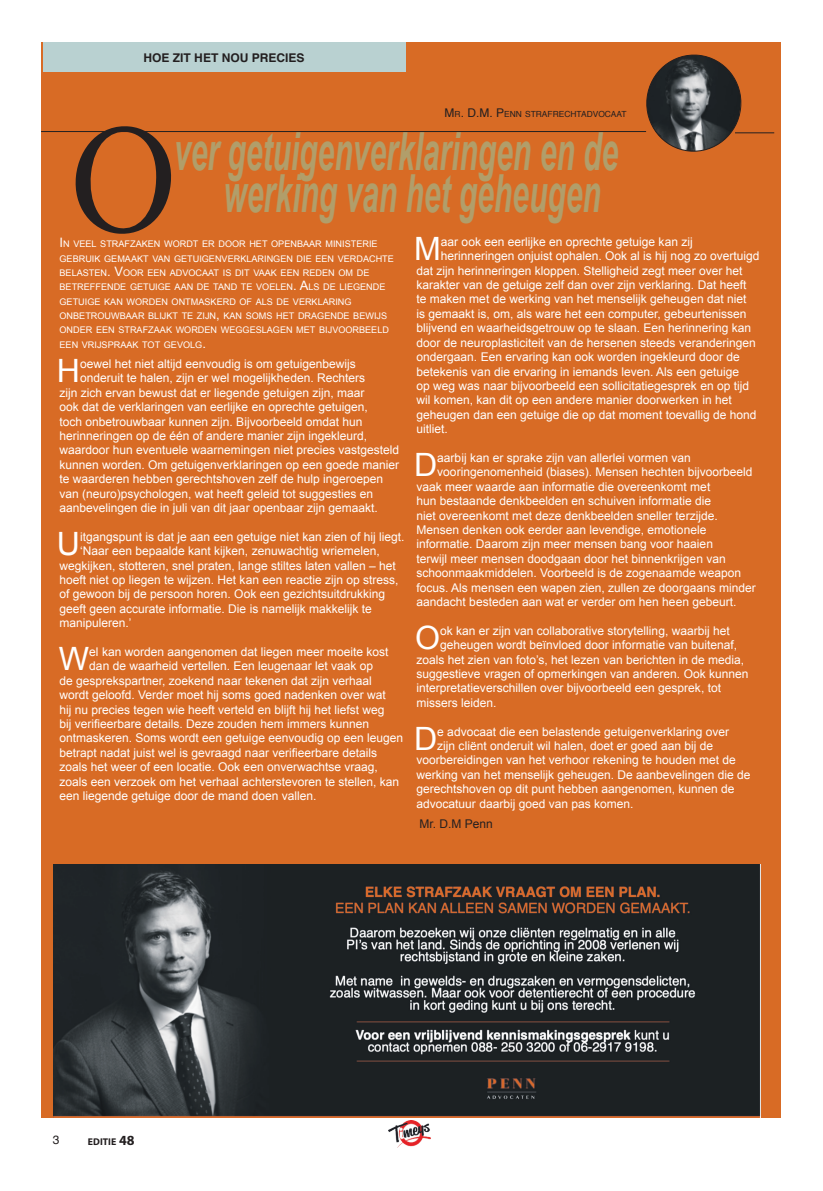
<style>
.page{position:relative;width:823px;height:1191px;background:#fff}
.page>*{position:absolute;margin:0;border:0;box-sizing:border-box;transform-origin:0 0}
.t1{font:italic 700 52.5px "Arial";color:#b19e6a;scale:.57 1}
.t2{font:32.1px "Arial";color:#fff}
.t3{font:12px "Arial";color:#fff}
.t4{font:700 12px "Helvetica";color:#231f20}
.t5{font:12px "Arial";color:#231f20}
.t6{font:12px "Helvetica";color:#231f20}
.t7{font:700 9.8px "Myriad Pro";color:#231f20}
.t8{font:9.1px/14.3px "Arial";color:#fff}
.t9{font:8.4px "Helvetica";color:#231f20}
.s1{font-size:12px}
.s2{font-size:13px}
.s3{font-size:14px}
</style>
<div class="page">
<img style="left:388px;top:1120px;width:42px;height:27px">
<div style="left:41px;top:43px;width:739px;height:1074px;background:#d86b25"></div>
<hr style="left:734px;top:132px;width:39px;height:1px;background:#231f20">
<svg style="left:645px;top:54px;width:99px;height:98px"></svg>
<div style="left:43px;top:43px;width:362px;height:29px;background:#b9d1d1"></div>
<hr style="left:41px;top:131px;width:604px;height:1px;background:#231f20">
<img style="left:54px;top:865px;width:705px;height:252px">
<p class="t4" style="left:143px;top:50px;width:162px">HOE ZIT HET NOU PRECIES</p>
<p class="t9" style="left:444px;top:108px;width:183px"><span class="s1">M</span>R<span class="s1">. D.M. P</span>ENN STRAFRECHTADVOCAAT</p>
<p class="t1" style="left:174px;top:118px;width:780px">ver getuigenverklaringen en de</p>
<p class="t1" style="left:223px;top:160px;width:662px">werking van het geheugen</p>
<p class="t8" style="left:60px;top:237px;width:335px"><span class="s2">I</span>N VEEL STRAFZAKEN WORDT ER DOOR HET OPENBAAR MI NISTERI E GEBRUI K GEMAAKT VAN GETUIGENVERKLARI NGEN DI E EEN VERDACHTE BELASTEN<span class="s2">. V</span>OOR EEN ADVOCAAT IS DIT VAAK EEN REDEN OM DE BETREFFENDE GETUIGE AAN DE TAND TE VOELEN<span class="s2">. A</span>LS DE LI EGENDE GETUIGE KAN WORDEN ONTMASKERD OF ALS DE VERKLARI NG ONBETROUWBAAR BLIJKT TE ZIJN<span class="s2">,</span> KAN SOMS HET DRAGENDE BEWIJS ONDER EEN STRAFZAAK WORDEN WEGGESLAGEN MET BIJVOORBEELD EEN VRIJSPRAAK TOT GEVOLG<span class="s2">.</span></p>
<p class="t2" style="left:57px;top:350px;width:25px">H</p>
<p class="t3" style="left:80px;top:356px;width:277px">oewel het niet altijd eenvoudig is om getuigenbewijs</p>
<p class="t3" style="left:80px;top:370px;width:286px">onderuit te halen, zijn er wel mogelijkheden. Rechters</p>
<p class="t3" style="left:59px;top:385px;width:306px">zijn zich ervan bewust dat er liegende getuigen zijn, maar</p>
<p class="t3" style="left:59px;top:399px;width:310px">ook dat de verklaringen van eerlijke en oprechte getuigen,</p>
<p class="t3" style="left:59px;top:413px;width:304px">toch onbetrouwbaar kunnen zijn. Bijvoorbeeld omdat hun</p>
<p class="t3" style="left:59px;top:428px;width:309px">herinneringen op de één of andere manier zijn ingekleurd,</p>
<p class="t3" style="left:59px;top:442px;width:341px">waardoor hun eventuele waarnemingen niet precies vastgesteld</p>
<p class="t3" style="left:59px;top:457px;width:341px">kunnen worden. Om getuigenverklaringen op een goede manier</p>
<p class="t3" style="left:59px;top:471px;width:325px">te waarderen hebben gerechtshoven zelf de hulp ingeroepen</p>
<p class="t3" style="left:59px;top:485px;width:315px">van (neuro)psychologen, wat heeft geleid tot suggesties en</p>
<p class="t3" style="left:59px;top:500px;width:320px">aanbevelingen die in juli van dit jaar openbaar zijn gemaakt.</p>
<p class="t2" style="left:57px;top:523px;width:25px">U</p>
<p class="t3" style="left:80px;top:529px;width:326px">itgangspunt is dat je aan een getuige niet kan zien of hij liegt.</p>
<p class="t3" style="left:80px;top:543px;width:301px">‘Naar een bepaalde kant kijken, zenuwachtig wriemelen,</p>
<p class="t3" style="left:59px;top:557px;width:338px">wegkijken, stotteren, snel praten, lange stiltes laten vallen – het</p>
<p class="t3" style="left:59px;top:572px;width:340px">hoeft niet op liegen te wijzen. Het kan een reactie zijn op stress,</p>
<p class="t3" style="left:59px;top:586px;width:327px">of gewoon bij de persoon horen. Ook een gezichtsuitdrukking</p>
<p class="t3" style="left:59px;top:601px;width:314px">geeft geen accurate informatie. Die is namelijk makkelijk te</p>
<p class="t3" style="left:59px;top:615px;width:74px">manipuleren.’</p>
<p class="t2" style="left:59px;top:638px;width:32px">W</p>
<p class="t3" style="left:89px;top:644px;width:300px">el kan worden aangenomen dat liegen meer moeite kost</p>
<p class="t3" style="left:89px;top:658px;width:285px">dan de waarheid vertellen. Een leugenaar let vaak op</p>
<p class="t3" style="left:59px;top:673px;width:314px">de gesprekspartner, zoekend naar tekenen dat zijn verhaal</p>
<p class="t3" style="left:59px;top:687px;width:328px">wordt geloofd. Verder moet hij soms goed nadenken over wat</p>
<p class="t3" style="left:59px;top:701px;width:326px">hij nu precies tegen wie heeft verteld en blijft hij het liefst weg</p>
<p class="t3" style="left:59px;top:716px;width:311px">bij verifieerbare details. Deze zouden hem immers kunnen</p>
<p class="t3" style="left:59px;top:730px;width:345px">ontmaskeren. Soms wordt een getuige eenvoudig op een leugen</p>
<p class="t3" style="left:59px;top:745px;width:319px">betrapt nadat juist wel is gevraagd naar verifieerbare details</p>
<p class="t3" style="left:59px;top:759px;width:320px">zoals het weer of een locatie. Ook een onverwachtse vraag,</p>
<p class="t3" style="left:59px;top:773px;width:341px">zoals een verzoek om het verhaal achterstevoren te stellen, kan</p>
<p class="t3" style="left:59px;top:788px;width:258px">een liegende getuige door de mand doen vallen.</p>
<p class="t2" style="left:414px;top:228px;width:28px">M</p>
<p class="t3" style="left:440px;top:234px;width:253px">aar ook een eerlijke en oprechte getuige kan zij</p>
<p class="t3" style="left:440px;top:248px;width:320px">herinneringen onjuist ophalen. Ook al is hij nog zo overtuigd</p>
<p class="t3" style="left:416px;top:263px;width:327px">dat zijn herinneringen kloppen. Stelligheid zegt meer over het</p>
<p class="t3" style="left:416px;top:277px;width:331px">karakter van de getuige zelf dan over zijn verklaring. Dat heeft</p>
<p class="t3" style="left:416px;top:291px;width:331px">te maken met de werking van het menselijk geheugen dat niet</p>
<p class="t3" style="left:416px;top:306px;width:331px">is gemaakt is, om, als ware het een computer, gebeurtenissen</p>
<p class="t3" style="left:416px;top:320px;width:336px">blijvend en waarheidsgetrouw op te slaan. Een herinnering kan</p>
<p class="t3" style="left:416px;top:335px;width:340px">door de neuroplasticiteit van de hersenen steeds veranderingen</p>
<p class="t3" style="left:416px;top:349px;width:324px">ondergaan. Een ervaring kan ook worden ingekleurd door de</p>
<p class="t3" style="left:416px;top:363px;width:324px">betekenis van die ervaring in iemands leven. Als een getuige</p>
<p class="t3" style="left:416px;top:378px;width:334px">op weg was naar bijvoorbeeld een sollicitatiegesprek en op tijd</p>
<p class="t3" style="left:416px;top:392px;width:316px">wil komen, kan dit op een andere manier doorwerken in het</p>
<p class="t3" style="left:416px;top:407px;width:341px">geheugen dan een getuige die op dat moment toevallig de hond</p>
<p class="t3" style="left:416px;top:421px;width:33px">uitliet.</p>
<p class="t2" style="left:414px;top:444px;width:25px">D</p>
<p class="t3" style="left:437px;top:450px;width:255px">aarbij kan er sprake zijn van allerlei vormen van</p>
<p class="t3" style="left:437px;top:464px;width:316px">vooringenomenheid (biases). Mensen hechten bijvoorbeeld</p>
<p class="t3" style="left:416px;top:479px;width:295px">vaak meer waarde aan informatie die overeenkomt met</p>
<p class="t3" style="left:416px;top:493px;width:296px">hun bestaande denkbeelden en schuiven informatie die</p>
<p class="t3" style="left:416px;top:507px;width:302px">niet overeenkomt met deze denkbeelden sneller terzijde.</p>
<p class="t3" style="left:416px;top:522px;width:291px">Mensen denken ook eerder aan levendige, emotionele</p>
<p class="t3" style="left:416px;top:536px;width:298px">informatie. Daarom zijn meer mensen bang voor haaien</p>
<p class="t3" style="left:416px;top:551px;width:310px">terwijl meer mensen doodgaan door het binnenkrijgen van</p>
<p class="t3" style="left:416px;top:565px;width:326px">schoonmaakmiddelen. Voorbeeld is de zogenaamde weapon</p>
<p class="t3" style="left:416px;top:579px;width:340px">focus. Als mensen een wapen zien, zullen ze doorgaans minder</p>
<p class="t3" style="left:416px;top:594px;width:321px">aandacht besteden aan wat er verder om hen heen gebeurt.</p>
<p class="t2" style="left:415px;top:617px;width:26px">O</p>
<p class="t3" style="left:440px;top:623px;width:291px">ok kan er zijn van collaborative storytelling, waarbij het</p>
<p class="t3" style="left:440px;top:637px;width:298px">geheugen wordt beïnvloed door informatie van buitenaf,</p>
<p class="t3" style="left:416px;top:651px;width:329px">zoals het zien van foto’s, het lezen van berichten in de media,</p>
<p class="t3" style="left:416px;top:666px;width:333px">suggestieve vragen of opmerkingen van anderen. Ook kunnen</p>
<p class="t3" style="left:416px;top:680px;width:306px">interpretatieverschillen over bijvoorbeeld een gesprek, tot</p>
<p class="t3" style="left:416px;top:695px;width:82px">missers leiden.</p>
<p class="t2" style="left:414px;top:717px;width:25px">D</p>
<p class="t3" style="left:437px;top:723px;width:293px">e advocaat die een belastende getuigenverklaring over</p>
<p class="t3" style="left:437px;top:738px;width:277px">zijn cliënt onderuit wil halen, doet er goed aan bij de</p>
<p class="t3" style="left:416px;top:752px;width:320px">voorbereidingen van het verhoor rekening te houden met de</p>
<p class="t3" style="left:416px;top:767px;width:335px">werking van het menselijk geheugen. De aanbevelingen die de</p>
<p class="t3" style="left:416px;top:781px;width:319px">gerechtshoven op dit punt hebben aangenomen, kunnen de</p>
<p class="t3" style="left:416px;top:795px;width:218px">advocatuur daarbij goed van pas komen.</p>
<p class="t5" style="left:419px;top:816px;width:75px">Mr. D.M Penn</p>
<p class="t6" style="left:53px;top:1130px;width:8px">3</p>
<p class="t7" style="left:88px;top:1135px;width:48px">editie <span class="s3">48</span></p>
</div>
